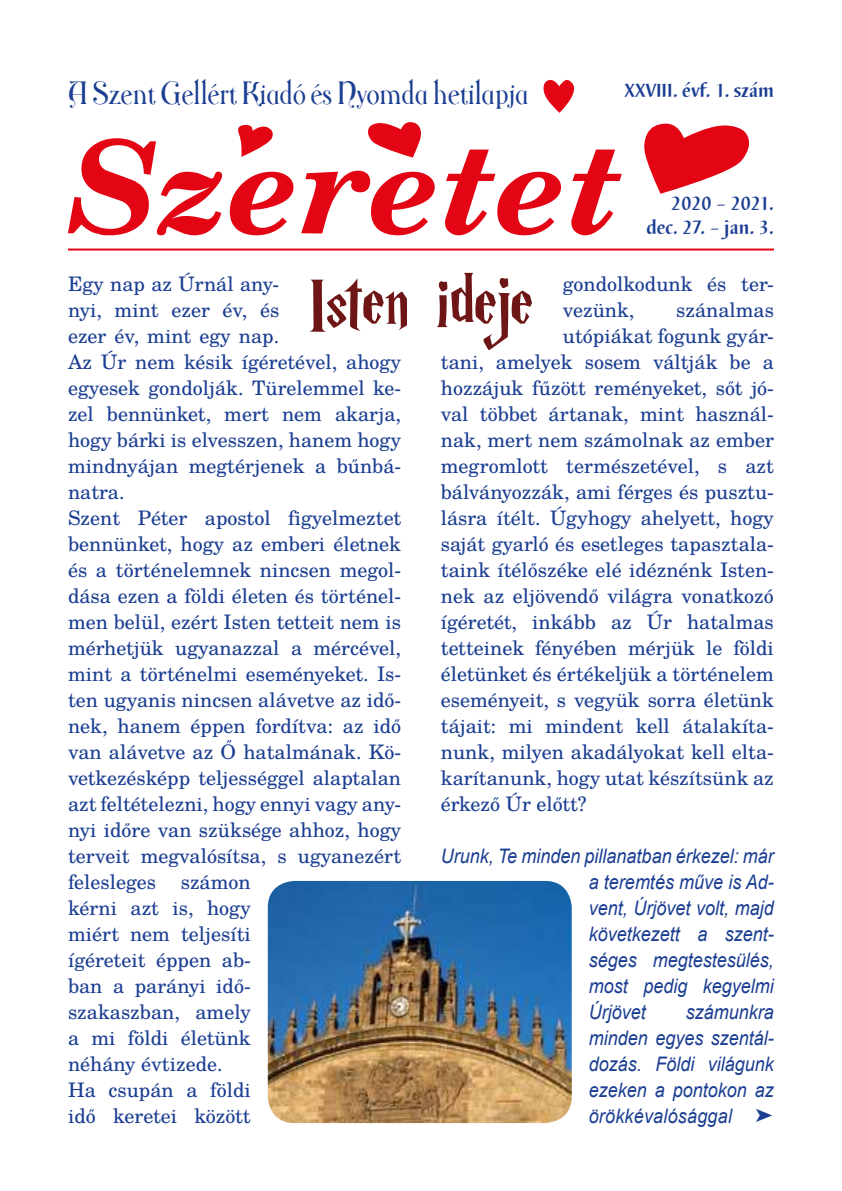
<style>
.page{position:relative;width:842px;height:1191px;background:#fff}
.page>*{position:absolute;margin:0;border:0;box-sizing:border-box;transform-origin:0 0}
.t1{font:30px "Rene Louis";color:#1b3e92;scale:.9 1}
.t2{font:20px/26px "Te X Gyre Schola";color:#1b3e92}
.t3{font:italic 20px/26px "Arial";color:#1b3e92;text-align:justify;scale:.9 1}
.t4{font:20px/24px "Barbedor Z Bold";color:#1b3e92;text-align:right;scale:.9 1}
</style>
<div class="page">
<svg style="left:309px;top:273px;width:223px;height:77px"></svg>
<hr style="left:68px;top:248px;width:706px;height:2px;background:#e30513">
<img style="left:268px;top:881px;width:304px;height:242px">
<svg style="left:368px;top:122px;width:53px;height:36px"></svg>
<svg style="left:238px;top:125px;width:35px;height:32px"></svg>
<svg style="left:68px;top:138px;width:154px;height:97px"></svg>
<svg style="left:230px;top:172px;width:63px;height:63px"></svg>
<svg style="left:301px;top:171px;width:134px;height:64px"></svg>
<svg style="left:445px;top:150px;width:116px;height:85px"></svg>
<svg style="left:571px;top:150px;width:51px;height:85px"></svg>
<svg style="left:644px;top:123px;width:105px;height:71px"></svg>
<svg style="left:543px;top:79px;width:32px;height:34px"></svg>
<h1 class="t1" style="left:68px;top:78px;width:513px">A Szent Gellért Kiadó és Nyomda hetilapja</h1>
<p class="t4" style="left:625px;top:79px;width:167px">XXVIII. évf. 1. szám</p>
<p class="t4" style="left:646px;top:192px;width:143px">2020 – 2021. dec. 27. – jan. 3.</p>
<p class="t2" style="left:68px;top:270px;width:335px">Egy nap az Úrnál any-<br>nyi, mint ezer év, és<br>ezer év, mint egy nap.<br>Az Úr nem késik ígéretével, ahogy egyesek gondolják. Türelemmel ke&shy;zel bennünket, mert nem akarja, hogy bárki is elvesszen, hanem hogy mindnyájan megtérjenek a bűnbá&shy;natra.<br>Szent Péter apostol figyelmeztet bennünket, hogy az emberi életnek és a történelemnek nincsen megol&shy;dása ezen a földi életen és történel&shy;men belül, ezért Isten tetteit nem is mérhetjük ugyanazzal a mércével, mint a történelmi eseményeket. Is&shy;ten ugyanis nincsen alávetve az idő&shy;nek, hanem éppen fordítva: az idő van alávetve az Ő hatalmának. Kö&shy;vetkezésképp teljességgel alaptalan azt feltételezni, hogy ennyi vagy any&shy;nyi időre van szüksége ahhoz, hogy terveit megvalósítsa, s ugyanezért felesleges számon<br>kérni azt is, hogy<br>miért nem teljesíti<br>ígéreteit éppen ab-<br>ban a parányi idő-<br>szakaszban, amely<br>a mi földi életünk<br>néhány évtizede.<br>Ha csupán a földi<br>idő keretei között</p>
<p class="t2" style="left:563px;top:270px;width:213px">gondolkodunk és ter&shy;vezünk,</p>
<p class="t2" style="left:676px;top:296px;width:99px">szánalmas</p>
<p class="t2" style="left:563px;top:322px;width:213px">utópiákat fogunk gyár-</p>
<p class="t2" style="left:441px;top:348px;width:335px">tani, amelyek sosem váltják be a</p>
<p class="t2" style="left:441px;top:374px;width:335px">hozzájuk fűzött reményeket, sőt jó-</p>
<p class="t2" style="left:441px;top:400px;width:335px">val többet ártanak, mint használ-</p>
<p class="t2" style="left:441px;top:426px;width:335px">nak, mert nem számolnak az ember</p>
<p class="t2" style="left:441px;top:452px;width:335px">megromlott természetével, s azt</p>
<p class="t2" style="left:441px;top:478px;width:335px">bálványozzák, ami férges és pusztu-</p>
<p class="t2" style="left:441px;top:504px;width:335px">lásra ítélt. Úgyhogy ahelyett, hogy</p>
<p class="t2" style="left:441px;top:530px;width:335px">saját gyarló és esetleges tapasztala-</p>
<p class="t2" style="left:441px;top:556px;width:335px">taink ítélőszéke elé idéznénk Isten-</p>
<p class="t2" style="left:441px;top:582px;width:335px">nek az eljövendő világra vonatkozó</p>
<p class="t2" style="left:441px;top:608px;width:335px">ígéretét, inkább az Úr hatalmas</p>
<p class="t2" style="left:441px;top:634px;width:335px">tetteinek fényében mérjük le földi</p>
<p class="t2" style="left:441px;top:660px;width:335px">életünket és értékeljük a történelem</p>
<p class="t2" style="left:441px;top:686px;width:335px">eseményeit, s vegyük sorra életünk</p>
<p class="t2" style="left:441px;top:712px;width:335px">tájait: mi mindent kell átalakíta-</p>
<p class="t2" style="left:441px;top:738px;width:335px">nunk, milyen akadályokat kell elta-</p>
<p class="t2" style="left:441px;top:764px;width:335px">karítanunk, hogy utat készítsünk az</p>
<p class="t2" style="left:441px;top:790px;width:148px">érkező Úr előtt?</p>
<p class="t3" style="left:589px;top:843px;width:207px;text-indent:-148px">Urunk, Te minden pillanatban érkezel: már a teremtés műve is Ad&shy;vent, Úrjövet volt, majd következett a szent&shy;séges megtestesülés, most pedig kegyelmi Úrjövet</p>
<p class="t3" style="left:589px;top:999px;width:207px;text-indent:97px">számunkra minden egyes szentál&shy;dozás. Földi világunk ezeken a pontokon az örökkévalósággal</p>
</div>
